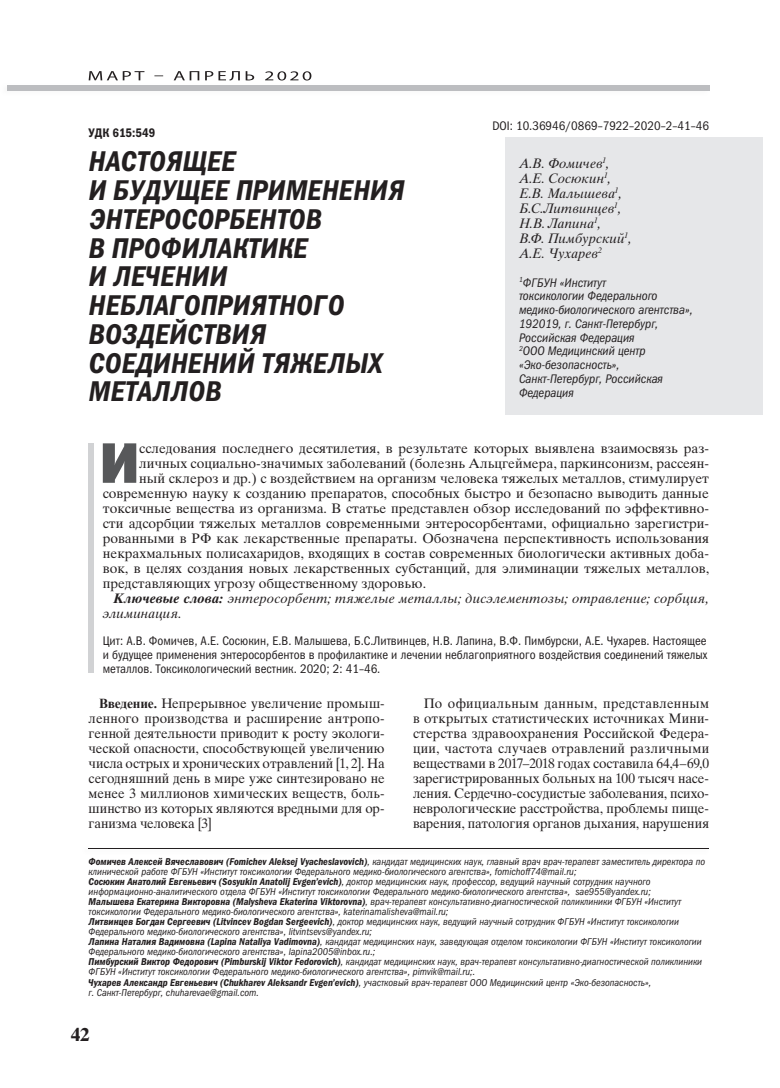
<style>
.page{position:relative;width:780px;height:1088px;background:#fff}
.page>*{position:absolute;margin:0;border:0;box-sizing:border-box;transform-origin:0 0}
.t1{font:57.5px "Franklin Gothic Heavy ITC";color:#57585a}
.t2{font:italic 28.75px/28.8px "Franklin Gothic Demi Cond ITC";letter-spacing:.01em;color:#231f20}
.t3{font:700 18.75px "Times Ten Cyr";color:#231f20}
.t4{font:13.75px/15px "Times Ten Cyr Upright";color:#231f20;text-align:justify}
.t5{font:13.75px/15px "Times Ten Cyr Inclined";letter-spacing:.005em;color:#231f20}
.t6{font:12.5px/13.8px "Franklin Gothic Book Cond ITC";color:#231f20;text-align:justify}
.t7{font:italic 12.5px/13.8px "Franklin Gothic Book Cond ITC";color:#231f20}
.t8{font:12.5px "Franklin Gothic Demi Cond ITC";color:#231f20}
.t9{font:italic 10px/10px "Franklin Gothic Book Cond ITC";color:#231f20}
.s1{font-family:"Times Ten Cyr Bold Inclined"}
.s2{font-family:"Times Ten Cyr Upright"}
.s3{font-family:"Times New Roman";font-weight:700}
.s4{font-family:"Franklin Gothic Demi Cond ITC"}
</style>
<div class="page">
<div style="left:7px;top:85px;width:702px;height:5px;background:#bcbdc0"></div>
<svg style="left:89px;top:71px;width:222px;height:10px"></svg>
<div style="left:505px;top:137px;width:257px;height:277px;background:#e6e7e9"></div>
<hr style="left:89px;top:848px;width:620px;height:1px;background:#231f20">
<div style="left:89px;top:444px;width:5px;height:229px;background:#d1d2d4"></div>
<p class="t8" style="left:89px;top:125px;width:68px">УДК 615:549</p>
<h2 class="t2" style="left:89px;top:147px;width:317px">НАСТОЯЩЕЕ<br>И БУДУЩЕЕ ПРИМЕНЕНИЯ<br>ЭНТЕРОСОРБЕНТОВ<br>В ПРОФИЛАКТИКЕ<br>И ЛЕЧЕНИИ<br>НЕБЛАГОПРИЯТНОГО<br>ВОЗДЕЙСТВИЯ<br>СОЕДИНЕНИЙ ТЯЖЕЛЫХ<br>МЕТАЛЛОВ</h2>
<p class="t6" style="left:492px;top:119px;width:218px">DOI: 10.36946/0869–7922–2020–2–41–46</p>
<h3 class="t5" style="left:519px;top:155px;width:114px">А.В. Фомичев<sup>1</sup>,<br>А.Е. Сосюкин<sup>1</sup>,<br>Е.В. Малышева<sup>1</sup>,<br>Б.С.Литвинцев<sup>1</sup>,<br>Н.В. Лапина<sup>1</sup>,<br>В.Ф. Пимбурский<sup>1</sup>,<br>А.Е. Чухарев<sup>2</sup></h3>
<p class="t7" style="left:519px;top:276px;width:175px"><sup>1</sup>ФГБУН «Институт<br>токсикологии Федерального медико-биологического агентства»,<br>192019, г. Санкт-Петербург,<br>Российская Федерация<br><sup>2</sup>ООО Медицинский центр «Эко-безопасность»,<br>Санкт-Петербург, Российская<br>Федерация</p>
<h1 class="t1" style="left:99px;top:427px;width:42px">И</h1>
<h3 class="t4" style="left:139px;top:441px;width:571px">сследования последнего десятилетия, в результате которых выявлена взаимосвязь раз-</h3>
<h3 class="t4" style="left:139px;top:456px;width:571px">личных социально-значимых заболеваний (болезнь Альцгеймера, паркинсонизм, рассеян-</h3>
<h3 class="t4" style="left:139px;top:471px;width:571px">ный склероз и др.) с воздействием на организм человека тяжелых металлов, стимулирует</h3>
<h3 class="t4" style="left:103px;top:486px;width:607px">современную науку к созданию препаратов, способных быстро и безопасно выводить данные</h3>
<h3 class="t4" style="left:103px;top:501px;width:607px">токсичные вещества из организма. В статье представлен обзор исследований по эффективно-</h3>
<h3 class="t4" style="left:103px;top:516px;width:607px">сти адсорбции тяжелых металлов современными энтеросорбентами, официально зарегистри-</h3>
<h3 class="t4" style="left:103px;top:531px;width:607px">рованными в РФ как лекарственные препараты. Обозначена перспективность использования</h3>
<h3 class="t4" style="left:103px;top:546px;width:607px">некрахмальных полисахаридов, входящих в состав современных биологически активных доба-</h3>
<h3 class="t4" style="left:103px;top:561px;width:607px">вок, в целях создания новых лекарственных субстанций, для элиминации тяжелых металлов,</h3>
<h3 class="t4" style="left:103px;top:576px;width:325px">представляющих угрозу общественному здоровью.</h3>
<h3 class="t5" style="left:103px;top:590px;width:607px;text-indent:11px"><span class="s1">Ключевые слова:</span> энтеросорбент; тяжелые металлы; дисэлементозы; отравление; сорбция, элиминация<span class="s2">.</span></h3>
<p class="t6" style="left:103px;top:634px;width:606px">Цит: А.В. Фомичев, А.Е. Сосюкин, Е.В. Малышева, Б.С.Литвинцев, Н.В. Лапина, В.Ф. Пимбурски, А.Е. Чухарев. Настоящее и будущее применения энтеросорбентов в профилактике и лечении неблагоприятного воздействия соединений тяжелых металлов. Токсикологический вестник. 2020; 2: 41–46.</p>
<p class="t4" style="left:89px;top:696px;width:297px;text-indent:11px"><span class="s3">Введение.</span> Непрерывное увеличение промыш&shy;ленного производства и расширение антропо&shy;генной деятельности приводит к росту экологи&shy;ческой опасности, способствующей увеличению числа острых и хронических отравлений [1, 2]. На сегодняшний день в мире уже синтезировано не менее 3 миллионов химических веществ, боль&shy;шинство из которых являются вредными для ор&shy;ганизма человека [3]</p>
<p class="t4" style="left:413px;top:696px;width:297px;text-indent:11px">По официальным данным, представленным в открытых статистических источниках Мини&shy;стерства здравоохранения Российской Федера&shy;ции, частота случаев отравлений различными веществами в 2017–2018 годах составила 64,4–69,0 зарегистрированных больных на 100 тысяч насе&shy;ления. Сердечно-сосудистые заболевания, психо&shy;неврологические расстройства, проблемы пище&shy;варения, патология органов дыхания, нарушения</p>
<p class="t9" style="left:89px;top:857px;width:618px"><span class="s4">Фомичев Алексей Вячеславович (Fomichev Aleksej Vyacheslavovich)</span>, кандидат медицинских наук, главный врач врач-терапевт заместитель директора по клинической работе ФГБУН «Институт токсикологии Федерального медико-биологического агентства», fomichoff74@mail.ru;<br><span class="s4">Сосюкин Анатолий Евгеньевич (Sosyukin Anatolij Evgen’evich)</span>, доктор медицинских наук, профессор, ведущий научный сотрудник научного информационно-аналитического отдела ФГБУН «Институт токсикологии Федерального медико-биологического агентства», sae955@yandex.ru;<br><span class="s4">Малышева Екатерина Викторовна (Malysheva Ekaterina Viktorovna)</span>, врач-терапевт консультативно-диагностической поликлиники ФГБУН «Институт токсикологии Федерального медико-биологического агентства», katerinamalisheva@mail.ru;<br><span class="s4">Литвинцев Богдан Сергеевич (Litvinсev Bogdan Sergeevich)</span>, доктор медицинских наук, ведущий научный сотрудник ФГБУН «Институт токсикологии Федерального медико-биологического агентства», litvintsevs@yandex.ru;<br><span class="s4">Лапина Наталия Вадимовна (Lapina Nataliya Vadimovna)</span>, кандидат медицинских наук, заведующая отделом токсикологии ФГБУН «Институт токсикологии Федерального медико-биологического агентства», lapina2005@inbox.ru.;<br><span class="s4">Пимбурский Виктор Федорович (Pimburskij Viktor Fedorovich)</span>, кандидат медицинских наук, врач-терапевт консультативно-диагностической поликлиники ФГБУН «Институт токсикологии Федерального медико-биологического агентства», pimvik@mail.ru;.<br><span class="s4">Чухарев Александр Евгеньевич (Chukharev Aleksandr Evgen’evich)</span>, участковый врач-терапевт ООО Медицинский центр «Эко-безопасность»,<br>г. Санкт-Петербург, chuharevae@gmail.com.</p>
<h3 class="t3" style="left:71px;top:1023px;width:20px">42</h3>
</div>
